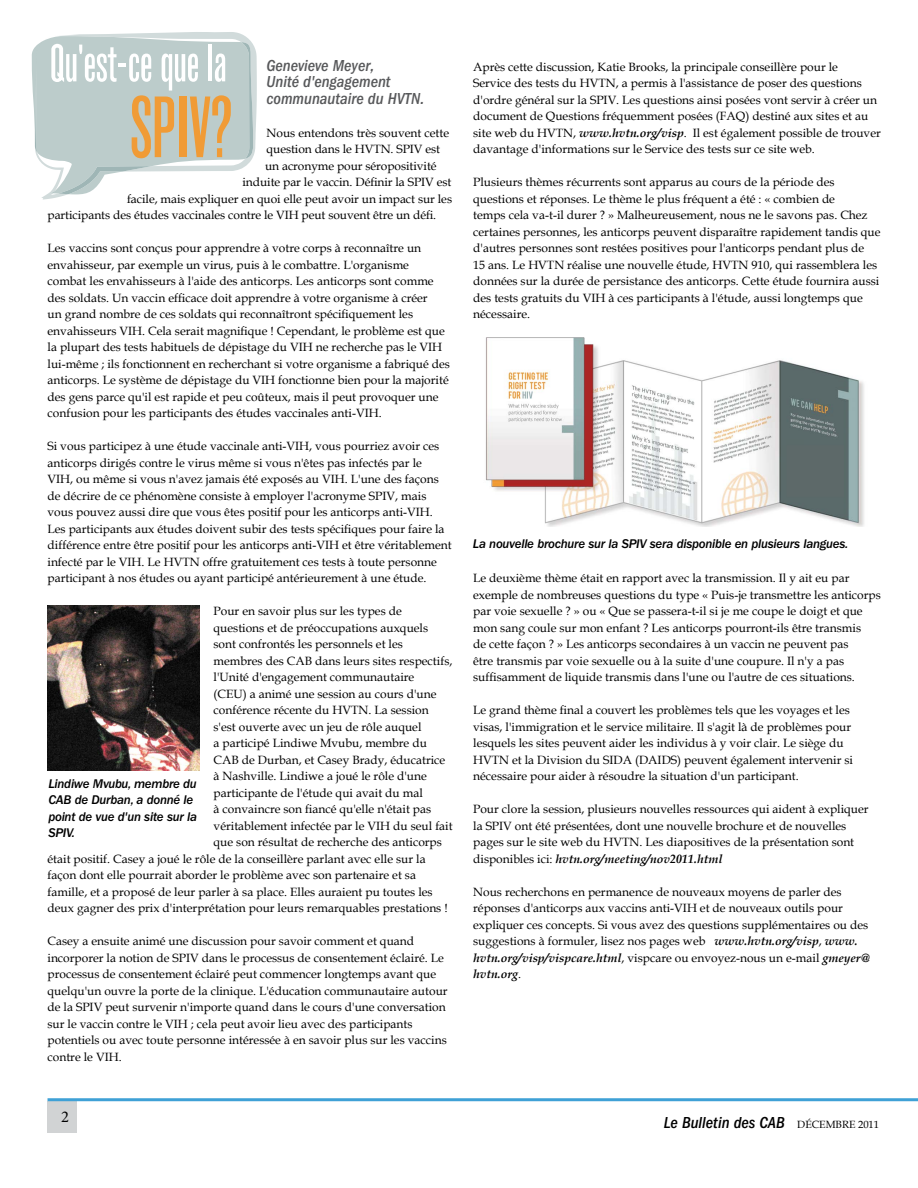
<style>
.page{position:relative;width:918px;height:1188px;background:#fff}
.page>*{position:absolute;margin:0;border:0;box-sizing:border-box;transform-origin:0 0}
.t1{font:italic 500 condensed 16.5px/16.5px "ITC Franklin Gothic Std";color:#58595b}
.t2{font:italic 500 condensed 16.5px "ITC Franklin Gothic Std";color:#000}
.t3{font:16.5px "Minion Pro";color:#000}
.t4{font:13.05px/16.5px "ITC Franklin Gothic Std Med It";letter-spacing:-.02em;color:#000}
.t5{font:12px/16.5px "Book Antiqua";color:#000}
.t6{font:10.5px "Book Antiqua";color:#000}
.s1{font-weight:700;font-style:italic}
.s2{font-family:"Book Antiqua";font-weight:400;font-style:normal;font-stretch:normal;font-size:10.5px}
</style>
<div class="page">
<div style="left:48px;top:1101px;width:29px;height:31px;background:#d1d3d4"></div>
<hr style="left:48px;top:1098px;width:870px;height:3px;background:#3fa1d6">
<img style="left:486px;top:337px;width:378px;height:189px">
<img style="left:48px;top:606px;width:152px;height:164px">
<svg style="left:32px;top:32px;width:225px;height:168px"></svg>
<h1 class="t1" style="left:267px;top:57px;width:159px">Genevieve Meyer,<br>Unité d'engagement communautaire du HVTN.</h1>
<p class="t5" style="left:267px;top:124px;width:184px">Nous entendons très souvent cette</p>
<p class="t5" style="left:267px;top:140px;width:175px">question dans le HVTN. SPIV est</p>
<p class="t5" style="left:265px;top:157px;width:173px">un acronyme pour séropositivité</p>
<p class="t5" style="left:243px;top:173px;width:210px">induite par le vaccin. Définir la SPIV est</p>
<p class="t5" style="left:127px;top:190px;width:327px">facile, mais expliquer en quoi elle peut avoir un impact sur les</p>
<p class="t5" style="left:48px;top:206px;width:390px">participants des études vaccinales contre le VIH peut souvent être un défi.</p>
<p class="t5" style="left:48px;top:239px;width:404px">Les vaccins sont conçus pour apprendre à votre corps à reconnaître un envahisseur, par exemple un virus, puis à le combattre. L'organisme combat les envahisseurs à l'aide des anticorps. Les anticorps sont comme des soldats. Un vaccin efficace doit apprendre à votre organisme à créer<br>un grand nombre de ces soldats qui reconnaîtront spécifiquement les envahisseurs VIH. Cela serait magnifique ! Cependant, le problème est que la plupart des tests habituels de dépistage du VIH ne recherche pas le VIH lui-même ; ils fonctionnent en recherchant si votre organisme a fabriqué des anticorps. Le système de dépistage du VIH fonctionne bien pour la majorité des gens parce qu'il est rapide et peu coûteux, mais il peut provoquer une confusion pour les participants des études vaccinales anti-VIH.</p>
<p class="t5" style="left:48px;top:437px;width:406px">Si vous participez à une étude vaccinale anti-VIH, vous pourriez avoir ces anticorps dirigés contre le virus même si vous n'êtes pas infectés par le<br>VIH, ou même si vous n'avez jamais été exposés au VIH. L'une des façons de décrire de ce phénomène consiste à employer l'acronyme SPIV, mais vous pouvez aussi dire que vous êtes positif pour les anticorps anti-VIH.<br>Les participants aux études doivent subir des tests spécifiques pour faire la différence entre être positif pour les anticorps anti-VIH et être véritablement infecté par le VIH. Le HVTN offre gratuitement ces tests à toute personne participant à nos études ou ayant participé antérieurement à une étude.</p>
<p class="t5" style="left:214px;top:602px;width:190px">Pour en savoir plus sur les types de</p>
<p class="t5" style="left:214px;top:619px;width:216px">questions et de préoccupations auxquels</p>
<p class="t5" style="left:214px;top:635px;width:191px">sont confrontés les personnels et les</p>
<p class="t5" style="left:214px;top:652px;width:240px">membres des CAB dans leurs sites respectifs,</p>
<p class="t5" style="left:214px;top:668px;width:202px">l'Unité d'engagement communautaire</p>
<p class="t5" style="left:214px;top:685px;width:224px">(CEU) a animé une session au cours d'une</p>
<p class="t5" style="left:214px;top:701px;width:217px">conférence récente du HVTN. La session</p>
<p class="t5" style="left:214px;top:718px;width:209px">s'est ouverte avec un jeu de rôle auquel</p>
<p class="t5" style="left:214px;top:734px;width:215px">a participé Lindiwe Mvubu, membre du</p>
<p class="t5" style="left:214px;top:751px;width:233px">CAB de Durban, et Casey Brady, éducatrice</p>
<p class="t5" style="left:214px;top:767px;width:215px">à Nashville. Lindiwe a joué le rôle d'une</p>
<p class="t5" style="left:214px;top:784px;width:211px">participante de l'étude qui avait du mal</p>
<p class="t5" style="left:214px;top:800px;width:219px">à convaincre son fiancé qu'elle n'était pas</p>
<p class="t5" style="left:214px;top:817px;width:241px">véritablement infectée par le VIH du seul fait</p>
<p class="t5" style="left:214px;top:833px;width:230px">que son résultat de recherche des anticorps</p>
<p class="t5" style="left:48px;top:850px;width:380px">était positif. Casey a joué le rôle de la conseillère parlant avec elle sur la</p>
<p class="t5" style="left:48px;top:866px;width:370px">façon dont elle pourrait aborder le problème avec son partenaire et sa</p>
<p class="t5" style="left:48px;top:883px;width:387px">famille, et a proposé de leur parler à sa place. Elles auraient pu toutes les</p>
<p class="t5" style="left:48px;top:899px;width:402px">deux gagner des prix d'interprétation pour leurs remarquables prestations !</p>
<p class="t5" style="left:48px;top:932px;width:402px">Casey a ensuite animé une discussion pour savoir comment et quand incorporer la notion de SPIV dans le processus de consentement éclairé. Le processus de consentement éclairé peut commencer longtemps avant que quelqu'un ouvre la porte de la clinique. L'éducation communautaire autour de la SPIV peut survenir n'importe quand dans le cours d'une conversation sur le vaccin contre le VIH ; cela peut avoir lieu avec des participants potentiels ou avec toute personne intéressée à en savoir plus sur les vaccins contre le VIH.</p>
<p class="t4" style="left:48px;top:775px;width:150px">Lindiwe Mvubu, membre du<br>CAB de Durban, a donné le point de vue d'un site sur la<br>SPIV.</p>
<h1 class="t3" style="left:61px;top:1106px;width:9px">2</h1>
<p class="t5" style="left:473px;top:58px;width:409px">Après cette discussion, Katie Brooks, la principale conseillère pour le<br>Service des tests du HVTN, a permis à l'assistance de poser des questions d'ordre général sur la SPIV. Les questions ainsi posées vont servir à créer un document de Questions fréquemment posées (FAQ) destiné aux sites et au site web du HVTN, <span class="s1">www.hvtn.org/visp</span>. Il est également possible de trouver davantage d'informations sur le Service des tests sur ce site web.</p>
<p class="t5" style="left:473px;top:173px;width:409px">Plusieurs thèmes récurrents sont apparus au cours de la période des questions et réponses. Le thème le plus fréquent a été : « combien de<br>temps cela va-t-il durer ? » Malheureusement, nous ne le savons pas. Chez certaines personnes, les anticorps peuvent disparaître rapidement tandis que d'autres personnes sont restées positives pour l'anticorps pendant plus de<br>15 ans. Le HVTN réalise une nouvelle étude, HVTN 910, qui rassemblera les données sur la durée de persistance des anticorps. Cette étude fournira aussi des tests gratuits du VIH à ces participants à l'étude, aussi longtemps que nécessaire.</p>
<p class="t4" style="left:473px;top:535px;width:377px">La nouvelle brochure sur la SPIV sera disponible en plusieurs langues.</p>
<p class="t5" style="left:473px;top:569px;width:409px">Le deuxième thème était en rapport avec la transmission. Il y ait eu par exemple de nombreuses questions du type « Puis-je transmettre les anticorps par voie sexuelle ? » ou « Que se passera-t-il si je me coupe le doigt et que mon sang coule sur mon enfant ? Les anticorps pourront-ils être transmis<br>de cette façon ? » Les anticorps secondaires à un vaccin ne peuvent pas<br>être transmis par voie sexuelle ou à la suite d'une coupure. Il n'y a pas suffisamment de liquide transmis dans l'une ou l'autre de ces situations.</p>
<p class="t5" style="left:473px;top:701px;width:381px">Le grand thème final a couvert les problèmes tels que les voyages et les visas, l'immigration et le service militaire. Il s'agit là de problèmes pour lesquels les sites peuvent aider les individus à y voir clair. Le siège du HVTN et la Division du SIDA (DAIDS) peuvent également intervenir si nécessaire pour aider à résoudre la situation d'un participant.</p>
<p class="t5" style="left:473px;top:800px;width:397px">Pour clore la session, plusieurs nouvelles ressources qui aident à expliquer la SPIV ont été présentées, dont une nouvelle brochure et de nouvelles pages sur le site web du HVTN. Les diapositives de la présentation sont disponibles ici: <span class="s1">hvtn.org/meeting/nov2011.html</span></p>
<p class="t5" style="left:473px;top:883px;width:399px">Nous recherchons en permanence de nouveaux moyens de parler des réponses d'anticorps aux vaccins anti-VIH et de nouveaux outils pour expliquer ces concepts. Si vous avez des questions supplémentaires ou des suggestions à formuler, lisez nos pages web <span class="s1">www.hvtn.org/visp</span>, <span class="s1">www. hvtn.org/visp/vispcare.html</span>, vispcare ou envoyez-nous un e-mail <span class="s1">gmeyer@ hvtn.org</span>.</p>
<h1 class="t2" style="left:664px;top:1113px;width:142px">Le Bulletin des CAB <span class="s2">décembre</span></h1>
<p class="t6" style="left:858px;top:1117px;width:22px">2011</p>
</div>
